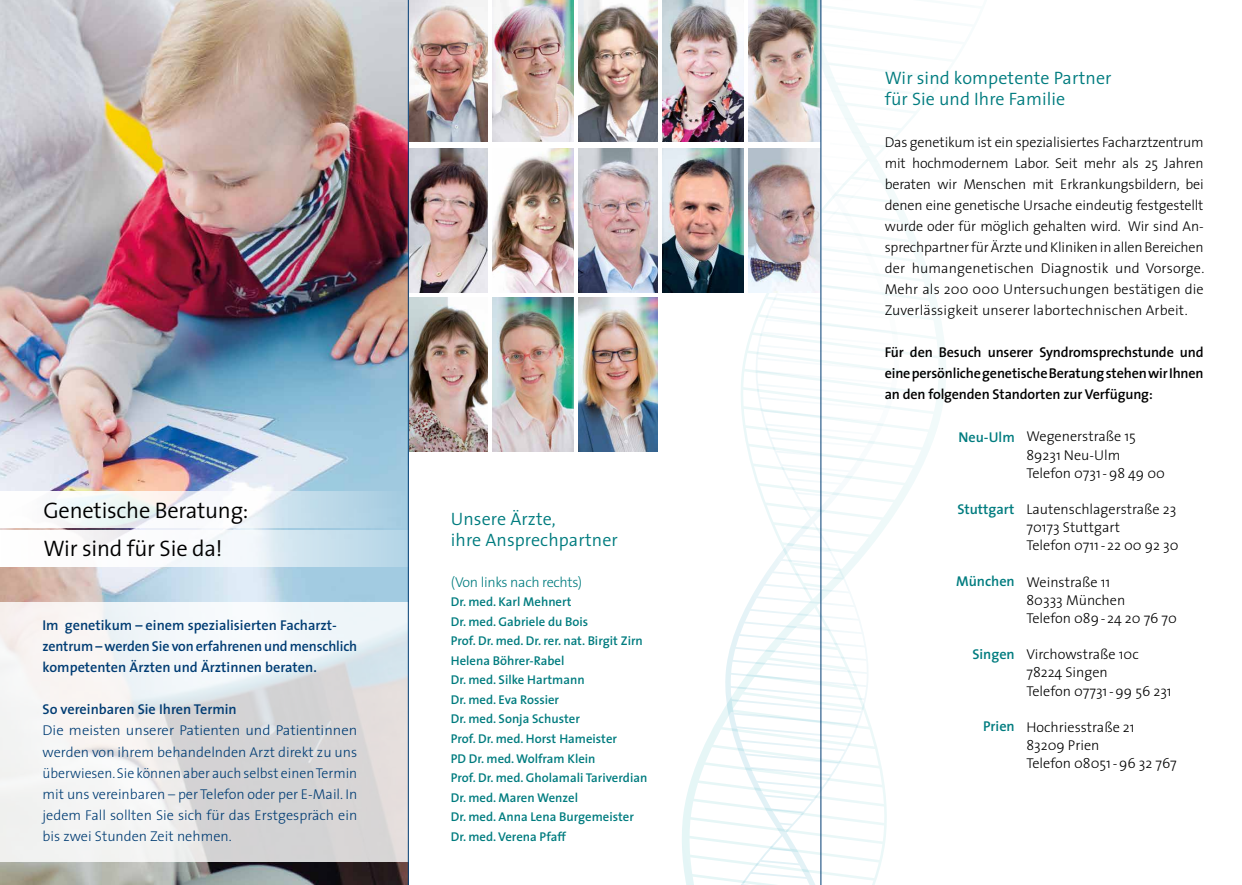
<style>
.page{position:relative;width:1242px;height:885px;background:#fff}
.page>*{position:absolute;margin:0;border:0;box-sizing:border-box;transform-origin:0 0}
.t1{font:300 22.5px/37.5px "The Sans";letter-spacing:-.01em;color:#000}
.t2{font:300 18px/21px "The Sans";letter-spacing:.005em;color:#007c7f}
.t3{font:300 14.25px/18.1px "The Sans";color:#000}
.t4{font:300 14.25px/21px "The Sans";color:#003c73;text-align:justify}
.t5{font:600 14.25px/21px "The Sans";color:#003c73}
.t6{font:600 14.25px/21px "The Sans";letter-spacing:-.01em;color:#000;text-align:justify}
.t7{font:600 14.25px "The Sans";color:#007c7f}
.t8{font:300 14.25px "The Sans";letter-spacing:-.02em;color:#007c7f}
.t9{font:600 12.75px/19.5px "The Sans";color:#007c7f}
</style>
<div class="page">
<svg style="left:683px;top:0;width:263px;height:884px"></svg>
<img style="left:578px;top:0;width:80px;height:292px">
<img style="left:409px;top:0;width:165px;height:142px">
<img style="left:492px;top:298px;width:82px;height:154px">
<img style="left:662px;top:148px;width:82px;height:144px">
<img style="left:409px;top:298px;width:79px;height:154px">
<img style="left:747px;top:0;width:73px;height:292px">
<img style="left:662px;top:0;width:82px;height:142px">
<img style="left:578px;top:298px;width:80px;height:154px">
<img style="left:409px;top:148px;width:79px;height:144px">
<img style="left:492px;top:148px;width:82px;height:144px">
<hr style="left:488px;top:0;width:4px;height:452px;background:#fff">
<div style="left:408px;top:142px;width:421px;height:6px;background:#fff"></div>
<hr style="left:744px;top:0;width:3px;height:294px;background:#fff">
<img style="left:0;top:0;width:408px;height:884px">
<svg style="left:0;top:491px;width:408px;height:36px"></svg>
<svg style="left:0;top:530px;width:408px;height:37px"></svg>
<svg style="left:0;top:601px;width:408px;height:260px"></svg>
<hr style="left:820px;top:0;width:1px;height:884px;background:#003c73">
<hr style="left:408px;top:0;width:1px;height:884px;background:#003c73">
<h1 class="t1" style="left:43px;top:491px;width:207px">Genetische Beratung:<br>Wir sind für Sie da!</h1>
<p class="t5" style="left:43px;top:614px;width:316px">Im genetikum – einem spezialisierten Facharzt&shy;zentrum – werden Sie von erfahrenen und menschlich kompetenten Ärzten und Ärztinnen beraten.</p>
<p class="t5" style="left:43px;top:698px;width:196px">So vereinbaren Sie Ihren Termin</p>
<p class="t4" style="left:43px;top:719px;width:316px">Die meisten unserer Patienten und Patientinnen werden von ihrem behandelnden Arzt direkt zu uns überwiesen. Sie können aber auch selbst einen Termin mit uns vereinbaren – per Telefon oder per E-Mail. In jedem Fall sollten Sie sich für das Erstgespräch ein bis zwei Stunden Zeit nehmen.</p>
<p class="t2" style="left:451px;top:508px;width:169px">Unsere Ärzte,<br>ihre Ansprechpartner</p>
<p class="t8" style="left:451px;top:570px;width:133px">(Von links nach rechts)</p>
<p class="t9" style="left:451px;top:592px;width:198px">Dr. med. Karl Mehnert<br>Dr. med. Gabriele du Bois<br>Prof. Dr. med. Dr. rer. nat. Birgit Zirn<br>Helena Böhrer-Rabel<br>Dr. med. Silke Hartmann<br>Dr. med. Eva Rossier<br>Dr. med. Sonja Schuster<br>Prof. Dr. med. Horst Hameister<br>PD Dr. med. Wolfram Klein<br>Prof. Dr. med. Gholamali Tariverdian<br>Dr. med. Maren Wenzel<br>Dr. med. Anna Lena Burgemeister<br>Dr. med. Verena Pfaff</p>
<p class="t2" style="left:884px;top:67px;width:228px">Wir sind kompetente Partner für Sie und Ihre Familie</p>
<p class="t3" style="left:884px;top:131px;width:321px;line-height:21px;text-align:justify">Das genetikum ist ein spezialisiertes Facharztzentrum mit hochmodernem Labor. Seit mehr als 25 Jahren beraten wir Menschen mit Erkrankungsbildern, bei denen eine genetische Ursache eindeutig festgestellt wurde oder für möglich gehalten wird. Wir sind An&shy;sprechpartner für Ärzte und Kliniken in allen Bereichen der humangenetischen Diagnostik und Vorsorge.<br>Mehr als 200 000 Untersuchungen bestätigen die Zuverlässigkeit unserer labortechnischen Arbeit.</p>
<p class="t6" style="left:884px;top:341px;width:320px">Für den Besuch unserer Syndromsprechstunde und eine persönliche genetische Beratung stehen wir Ihnen an den folgenden Standorten zur Verfügung:</p>
<p class="t7" style="left:958px;top:425px;width:58px">Neu-Ulm</p>
<p class="t3" style="left:1026px;top:427px;width:140px">Wegenerstraße 15<br>89231 Neu-Ulm<br>Telefon 0731-98 49 00</p>
<p class="t3" style="left:1026px;top:499px;width:153px">Lautenschlagerstraße 23<br>70173 Stuttgart<br>Telefon 0711- 22 00 92 30</p>
<p class="t3" style="left:1026px;top:572px;width:152px">Weinstraße 11<br>80333 München<br>Telefon 089- 24 20 76 70</p>
<p class="t3" style="left:1026px;top:645px;width:147px">Virchowstraße 10c<br>78224 Singen<br>Telefon 07731-99 56 231</p>
<p class="t3" style="left:1026px;top:717px;width:152px">Hochriesstraße 21<br>83209 Prien<br>Telefon 08051-96 32 767</p>
<p class="t7" style="left:957px;top:497px;width:59px">Stuttgart</p>
<p class="t7" style="left:956px;top:569px;width:60px">München</p>
<p class="t7" style="left:972px;top:642px;width:44px">Singen</p>
<p class="t7" style="left:983px;top:714px;width:33px">Prien</p>
</div>
